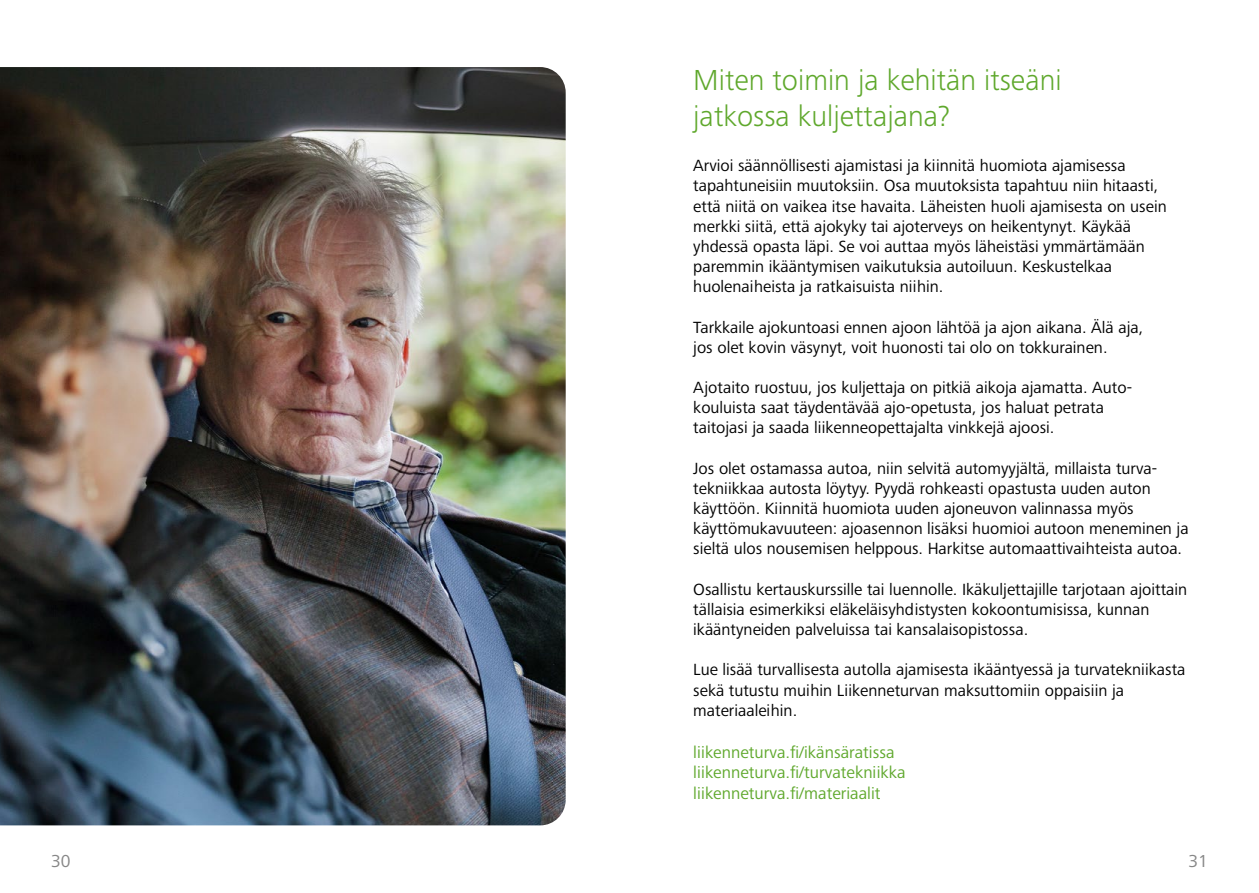
<style>
.page{position:relative;width:1259px;height:893px;background:#fff}
.page>*{position:absolute;margin:0;border:0;box-sizing:border-box;transform-origin:0 0}
.t1{font:300 30px/36px "Frutiger Next Pro";color:#5fa82c}
.t2{font:18px "Frutiger Next Pro";color:#878787}
.t3{font:17.25px/20.7px "Frutiger Next Pro";color:#5fa82c}
.t4{font:16.8px/20.1px "Frutiger Next Pro";color:#000}
</style>
<div class="page">
<img style="left:0;top:67px;width:566px;height:758px">
<h1 class="t1" style="left:693px;top:62px;width:370px">Miten toimin ja kehitän itseäni jatkossa kuljettajana?</h1>
<p class="t4" style="left:693px;top:156px;width:475px">Arvioi säännöllisesti ajamistasi ja kiinnitä huomiota ajamisessa tapahtuneisiin muutoksiin. Osa muutoksista tapahtuu niin hitaasti, että niitä on vaikea itse havaita. Läheisten huoli ajamisesta on usein merkki siitä, että ajokyky tai ajoterveys on heikentynyt. Käykää yhdessä opasta läpi. Se voi auttaa myös läheistäsi ymmärtämään paremmin ikääntymisen vaikutuksia autoiluun. Keskustelkaa huolenaiheista ja ratkaisuista niihin.</p>
<p class="t4" style="left:693px;top:317px;width:451px">Tarkkaile ajokuntoasi ennen ajoon lähtöä ja ajon aikana. Älä aja, jos olet kovin väsynyt, voit huonosti tai olo on tokkurainen.</p>
<p class="t4" style="left:693px;top:377px;width:440px">Ajotaito ruostuu, jos kuljettaja on pitkiä aikoja ajamatta. Auto&shy;kouluista saat täydentävää ajo-opetusta, jos haluat petrata taitojasi ja saada liikenneopettajalta vinkkejä ajoosi.</p>
<p class="t4" style="left:693px;top:458px;width:497px">Jos olet ostamassa autoa, niin selvitä automyyjältä, millaista turva&shy;tekniikkaa autosta löytyy. Pyydä rohkeasti opastusta uuden auton käyttöön. Kiinnitä huomiota uuden ajoneuvon valinnassa myös käyttömukavuuteen: ajoasennon lisäksi huomioi autoon meneminen ja sieltä ulos nousemisen helppous. Harkitse automaattivaihteista autoa.</p>
<p class="t4" style="left:693px;top:579px;width:495px">Osallistu kertauskurssille tai luennolle. Ikäkuljettajille tarjotaan ajoittain tällaisia esimerkiksi eläkeläisyhdistysten kokoontumisissa, kunnan ikääntyneiden palveluissa tai kansalaisopistossa.</p>
<p class="t4" style="left:693px;top:659px;width:494px">Lue lisää turvallisesta autolla ajamisesta ikääntyessä ja turvatekniikasta sekä tutustu muihin Liikenneturvan maksuttomiin oppaisiin ja materiaaleihin.</p>
<p class="t3" style="left:693px;top:741px;width:214px">liikenneturva.fi/ikänsäratissa liikenneturva.fi/turvatekniikka liikenneturva.fi/materiaalit</p>
<p class="t2" style="left:51px;top:851px;width:21px">30</p>
<p class="t2" style="left:1188px;top:851px;width:21px">31</p>
</div>
